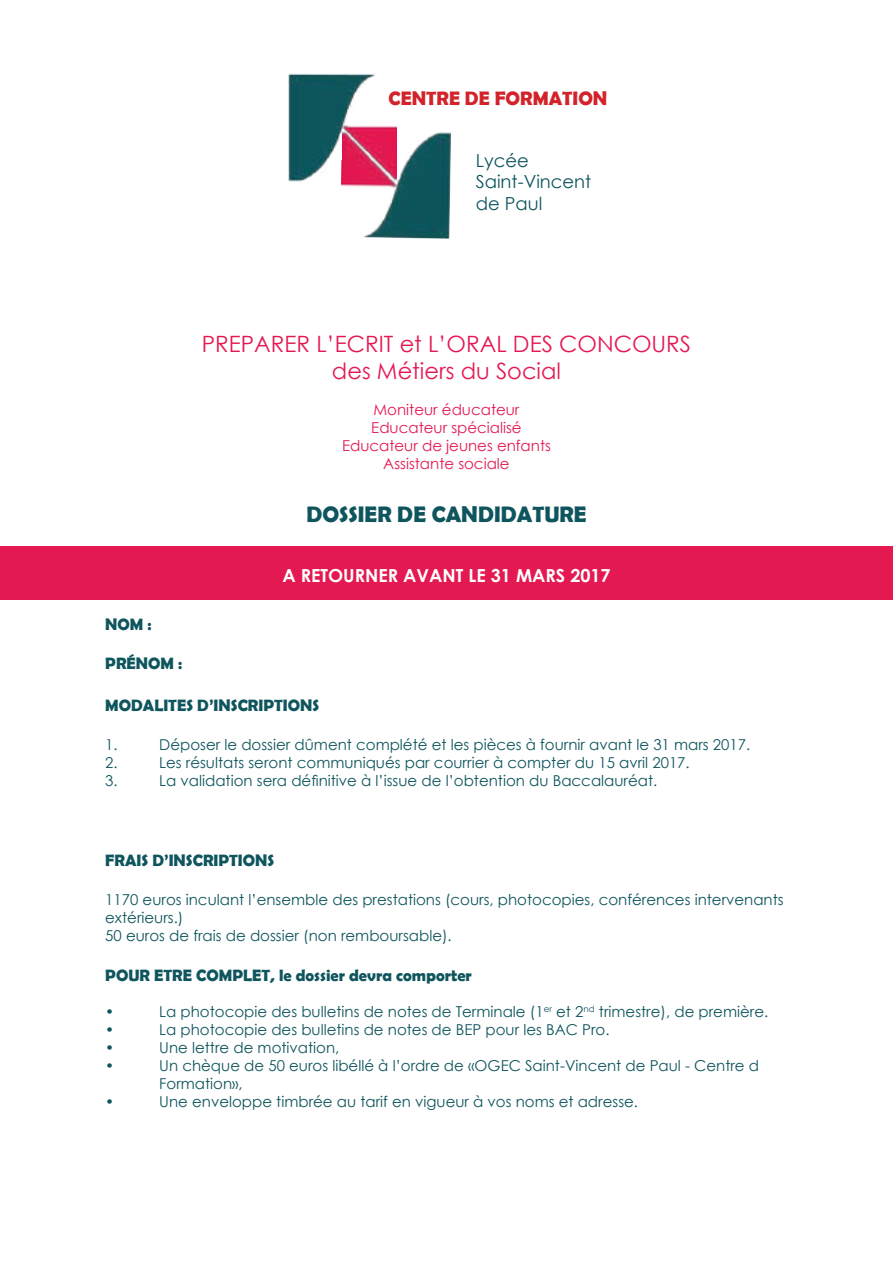
<style>
.page{position:relative;width:893px;height:1263px;background:#fff}
.page>*{position:absolute;margin:0;border:0;box-sizing:border-box;transform-origin:0 0}
.t1{font:22.5px/27px "Century Gothic";color:#e41951;text-align:center}
.t2{font:700 22.5px "Berlin Sans FB Demi";color:#0f555d}
.t3{font:700 19.5px "Berlin Sans FB Demi";color:#d2232a}
.t4{font:700 18px "Century Gothic";color:#fff}
.t5{font:18px/21.6px "Century Gothic";color:#0f555d}
.t6{font:700 16.5px "Berlin Sans FB Demi";color:#0f555d}
.t7{font:15px/18px "Century Gothic";color:#0f555d}
.t8{font:15px/18px "Century Gothic";color:#e41951;text-align:center}
</style>
<div class="page">
<div style="left:0;top:546px;width:893px;height:54px;background:#e41951"></div>
<img style="left:288px;top:73px;width:108px;height:109px">
<img style="left:340px;top:128px;width:111px;height:111px">
<h2 class="t3" style="left:389px;top:87px;width:220px">CENTRE DE FORMATION</h2>
<p class="t5" style="left:476px;top:149px;width:117px">Lycée<br>Saint-Vincent de Paul</p>
<h1 class="t1" style="left:202px;top:330px;width:491px">PREPARER L’ECRIT et L’ORAL DES CONCOURS des Métiers du Social</h1>
<p class="t8" style="left:342px;top:400px;width:210px">Moniteur éducateur<br>Educateur spécialisé<br>Educateur de jeunes enfants<br>Assistante sociale</p>
<h1 class="t2" style="left:306px;top:502px;width:282px">DOSSIER DE CANDIDATURE</h1>
<p class="t4" style="left:282px;top:561px;width:330px">A RETOURNER AVANT LE 31 MARS 2017</p>
<p class="t6" style="left:105px;top:614px;width:48px">NOM :</p>
<p class="t6" style="left:105px;top:654px;width:79px">PRÉNOM :</p>
<p class="t6" style="left:105px;top:695px;width:216px">MODALITES D’INSCRIPTIONS</p>
<p class="t7" style="left:105px;top:736px;width:14px">1.</p>
<p class="t7" style="left:159px;top:736px;width:593px">Déposer le dossier dûment complété et les pièces à fournir avant le 31 mars 2017.</p>
<p class="t7" style="left:105px;top:754px;width:14px">2.</p>
<p class="t7" style="left:159px;top:754px;width:532px">Les résultats seront communiqués par courrier à compter du 15 avril 2017.</p>
<p class="t7" style="left:105px;top:772px;width:14px">3.</p>
<p class="t7" style="left:159px;top:772px;width:500px">La validation sera définitive à l’issue de l’obtention du Baccalauréat.</p>
<p class="t6" style="left:105px;top:850px;width:171px">FRAIS D’INSCRIPTIONS</p>
<p class="t7" style="left:105px;top:891px;width:680px">1170 euros inculant l’ensemble des prestations (cours, photocopies, conférences intervenants extérieurs.)<br>50 euros de frais de dossier (non remboursable).</p>
<p class="t6" style="left:105px;top:965px;width:368px">POUR ETRE COMPLET, le dossier devra comporter</p>
<p class="t7" style="left:105px;top:1002px;width:11px">•</p>
<p class="t7" style="left:159px;top:1002px;width:611px">La photocopie des bulletins de notes de Terminale (1<sup>er</sup> et 2<sup>nd</sup> trimestre), de première.</p>
<p class="t7" style="left:105px;top:1020px;width:11px">•</p>
<p class="t7" style="left:159px;top:1020px;width:452px">La photocopie des bulletins de notes de BEP pour les BAC Pro.</p>
<p class="t7" style="left:105px;top:1038px;width:11px">•</p>
<p class="t7" style="left:159px;top:1038px;width:182px">Une lettre de motivation,</p>
<p class="t7" style="left:105px;top:1056px;width:11px">•</p>
<p class="t7" style="left:159px;top:1056px;width:601px">Un chèque de 50 euros libéllé à l’ordre de «OGEC Saint-Vincent de Paul - Centre d<br>Formation»,</p>
<p class="t7" style="left:105px;top:1092px;width:11px">•</p>
<p class="t7" style="left:159px;top:1092px;width:480px">Une enveloppe timbrée au tarif en vigueur à vos noms et adresse.</p>
</div>
